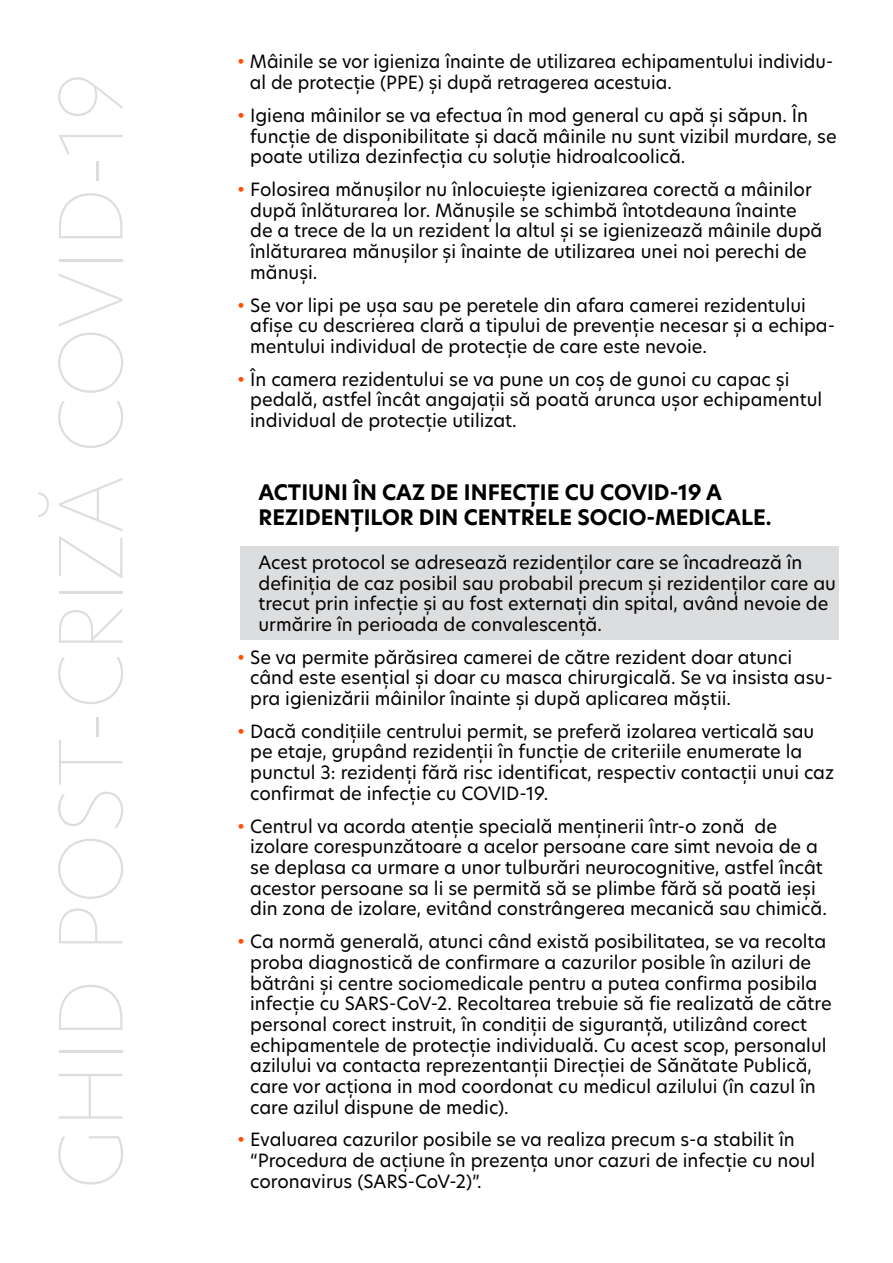
<style>
.page{position:relative;width:893px;height:1263px;background:#fff}
.page>*{position:absolute;margin:0;border:0;box-sizing:border-box;transform-origin:0 0}
.t1{font:100 85.5px "Hero New";color:#dcdddf}
.Heading_1{font:700 21px/25.2px "Hero New";color:#000}
.t2{font:18px/20.7px "Hero New";color:#000}
.s1{color:#ff5000}
</style>
<div class="page">
<div style="left:240px;top:546px;width:599px;height:94px;background:#dcdddf"></div>
<h1 class="t1" style="left:33px;top:1190px;width:1119px;rotate:-90deg">GHID POST-CRIZĂ COVID-19</h1>
<p class="t2" style="left:250px;top:51px;width:585px;text-indent:-13px"><span class="s1">•</span> Mâinile se vor igieniza înainte de utilizarea echipamentului individu&shy;al de protecție (PPE) și după retragerea acestuia.</p>
<p class="t2" style="left:250px;top:105px;width:588px;text-indent:-13px"><span class="s1">•</span> Igiena mâinilor se va efectua în mod general cu apă și săpun. În funcție de disponibilitate și dacă mâinile nu sunt vizibil murdare, se poate utiliza dezinfecția cu soluție hidroalcoolică.</p>
<p class="t2" style="left:250px;top:179px;width:574px;text-indent:-13px"><span class="s1">•</span> Folosirea mănușilor nu înlocuiește igienizarea corectă a mâinilor după înlăturarea lor. Mănușile se schimbă întotdeauna înainte de a trece de la un rezident la altul și se igienizează mâinile după înlăturarea mănușilor și înainte de utilizarea unei noi perechi de mănuși.</p>
<p class="t2" style="left:250px;top:294px;width:586px;text-indent:-13px"><span class="s1">•</span> Se vor lipi pe ușa sau pe peretele din afara camerei rezidentului afișe cu descrierea clară a tipului de prevenție necesar și a echipa&shy;mentului individual de protecție de care este nevoie.</p>
<p class="t2" style="left:250px;top:368px;width:574px;text-indent:-13px"><span class="s1">•</span> În camera rezidentului se va pune un coș de gunoi cu capac și pedală, astfel încât angajații să poată arunca ușor echipamentul individual de protecție utilizat.</p>
<p class="Heading_1" style="left:259px;top:479px;width:514px">ACTIUNI ÎN CAZ DE INFECȚIE CU COVID-19 A<br>REZIDENȚILOR DIN CENTRELE SOCIO-MEDICALE.</p>
<p class="t2" style="left:259px;top:551px;width:579px">Acest protocol se adresează rezidenților care se încadrează în definiția de caz posibil sau probabil precum și rezidenților care au trecut prin infecție și au fost externați din spital, având nevoie de urmărire în perioada de convalescență.</p>
<p class="t2" style="left:250px;top:646px;width:584px;text-indent:-13px"><span class="s1">•</span> Se va permite părăsirea camerei de către rezident doar atunci când este esențial și doar cu masca chirurgicală. Se va insista asu&shy;pra igienizării mâinilor înainte și după aplicarea măștii.</p>
<p class="t2" style="left:250px;top:720px;width:585px;text-indent:-13px"><span class="s1">•</span> Dacă condițiile centrului permit, se preferă izolarea verticală sau pe etaje, grupând rezidenții în funcție de criteriile enumerate la punctul 3: rezidenți fără risc identificat, respectiv contacții unui caz confirmat de infecție cu COVID-19.</p>
<p class="t2" style="left:250px;top:815px;width:578px;text-indent:-13px"><span class="s1">•</span> Centrul va acorda atenție specială menținerii într-o zonă de izolare corespunzătoare a acelor persoane care simt nevoia de a se deplasa ca urmare a unor tulburări neurocognitive, astfel încât acestor persoane sa li se permită să se plimbe fără să poată ieși din zona de izolare, evitând constrângerea mecanică sau chimică.</p>
<p class="t2" style="left:250px;top:931px;width:583px;text-indent:-13px"><span class="s1">•</span> Ca normă generală, atunci când există posibilitatea, se va recolta proba diagnostică de confirmare a cazurilor posible în aziluri de bătrâni și centre sociomedicale pentru a putea confirma posibila infecție cu SARS-CoV-2. Recoltarea trebuie să fie realizată de către personal corect instruit, în condiții de siguranță, utilizând corect echipamentele de protecție individuală. Cu acest scop, personalul azilului va contacta reprezentanții Direcției de Sănătate Publică, care vor acționa in mod coordonat cu medicul azilului (în cazul în care azilul dispune de medic).</p>
<p class="t2" style="left:250px;top:1129px;width:567px;text-indent:-13px"><span class="s1">•</span> Evaluarea cazurilor posibile se va realiza precum s-a stabilit în “Procedura de acțiune în prezența unor cazuri de infecție cu noul coronavirus (SARS-CoV-2)”.</p>
</div>
